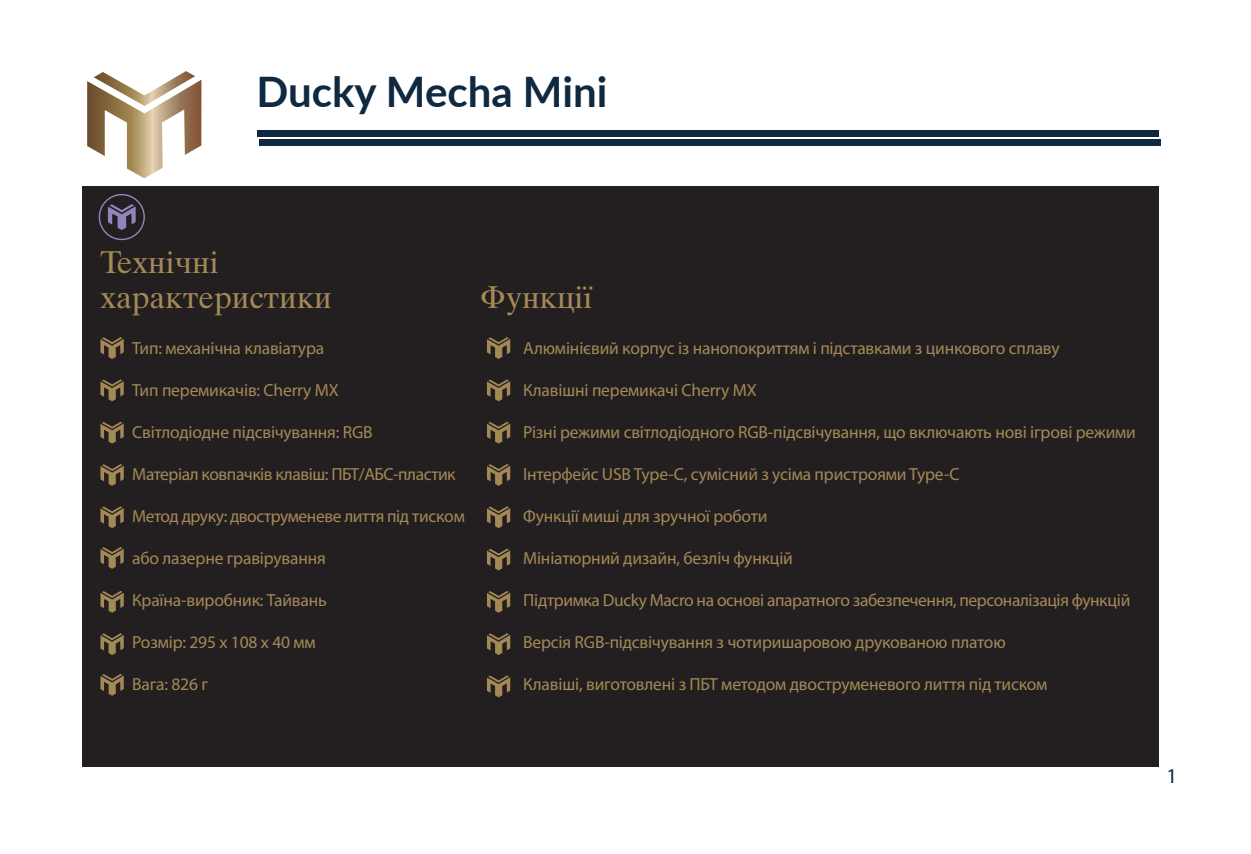
<style>
.page{position:relative;width:1251px;height:854px;background:#fff}
.page>*{position:absolute;margin:0;border:0;box-sizing:border-box;transform-origin:0 0}
.t1{font:700 42px "Lato";color:#0f2940}
.t2{font:31.5px/35px "Times Ten Cyr Upright";color:#a38956}
.t3{font:21px "Myriad Pro";color:#0f2940}
.t4{font:17.5px "Myriad Pro";letter-spacing:-.01em;color:#a38956}
</style>
<div class="page">
<div style="left:256px;top:130px;width:902px;height:6px;background:#0f2940"></div>
<div style="left:82px;top:186px;width:1076px;height:580px;background:#231f20"></div>
<svg style="left:87px;top:71px;width:114px;height:108px"></svg>
<svg style="left:100px;top:337px;width:24px;height:22px"></svg>
<svg style="left:100px;top:591px;width:24px;height:21px"></svg>
<svg style="left:100px;top:379px;width:24px;height:22px"></svg>
<svg style="left:100px;top:421px;width:24px;height:22px"></svg>
<svg style="left:100px;top:464px;width:24px;height:21px"></svg>
<svg style="left:100px;top:506px;width:24px;height:22px"></svg>
<svg style="left:100px;top:547px;width:24px;height:21px"></svg>
<svg style="left:100px;top:633px;width:24px;height:21px"></svg>
<svg style="left:100px;top:674px;width:24px;height:21px"></svg>
<svg style="left:487px;top:337px;width:23px;height:22px"></svg>
<svg style="left:487px;top:464px;width:23px;height:21px"></svg>
<svg style="left:487px;top:506px;width:23px;height:22px"></svg>
<svg style="left:487px;top:548px;width:23px;height:22px"></svg>
<svg style="left:487px;top:591px;width:23px;height:21px"></svg>
<svg style="left:487px;top:633px;width:23px;height:21px"></svg>
<svg style="left:487px;top:675px;width:23px;height:22px"></svg>
<svg style="left:487px;top:379px;width:23px;height:22px"></svg>
<svg style="left:487px;top:421px;width:23px;height:22px"></svg>
<svg style="left:99px;top:194px;width:46px;height:46px"></svg>
<div style="left:259px;top:139px;width:901px;height:6px;background:#0f2940"></div>
<h1 class="t1" style="left:256px;top:61px;width:352px">Ducky Mecha Mini</h1>
<h2 class="t2" style="left:100px;top:245px;width:233px">Технічні характеристики</h2>
<p class="t4" style="left:132px;top:337px;width:193px">Тип: механічна клавіатура</p>
<p class="t4" style="left:132px;top:379px;width:208px">Тип перемикачів: Cherry MX</p>
<p class="t4" style="left:132px;top:421px;width:242px">Світлодіодне підсвічування: RGB</p>
<p class="t4" style="left:132px;top:463px;width:325px">Матеріал ковпачків клавіш: ПБТ/АБС-пластик</p>
<p class="t4" style="left:132px;top:505px;width:334px">Метод друку: двоструменеве лиття під тиском</p>
<p class="t4" style="left:132px;top:547px;width:195px">або лазерне гравірування</p>
<p class="t4" style="left:132px;top:589px;width:196px">Країна-виробник: Тайвань</p>
<p class="t4" style="left:132px;top:631px;width:185px">Розмір: 295 х 108 х 40 мм</p>
<p class="t4" style="left:132px;top:673px;width:77px">Вага: 826 г</p>
<h2 class="t2" style="left:480px;top:279px;width:114px">Функції</h2>
<p class="t4" style="left:523px;top:337px;width:538px">Алюмінієвий корпус із нанопокриттям і підставками з цинкового сплаву</p>
<p class="t4" style="left:523px;top:379px;width:235px">Клавішні перемикачі Cherry MX</p>
<p class="t4" style="left:523px;top:421px;width:614px">Різні режими світлодіодного RGB-підсвічування, що включають нові ігрові режими</p>
<p class="t4" style="left:523px;top:463px;width:438px">Інтерфейс USB Type-C, сумісний з усіма пристроями Type-C</p>
<p class="t4" style="left:523px;top:505px;width:246px">Функції миші для зручної роботи</p>
<p class="t4" style="left:523px;top:547px;width:271px">Мініатюрний дизайн, безліч функцій</p>
<p class="t4" style="left:523px;top:589px;width:608px">Підтримка Ducky Macro на основі апаратного забезпечення, персоналізація функцій</p>
<p class="t4" style="left:523px;top:631px;width:484px">Версія RGB-підсвічування з чотиришаровою друкованою платою</p>
<p class="t4" style="left:523px;top:673px;width:525px">Клавіші, виготовлені з ПБТ методом двоструменевого лиття під тиском</p>
<p class="t3" style="left:1166px;top:762px;width:12px">1</p>
</div>
